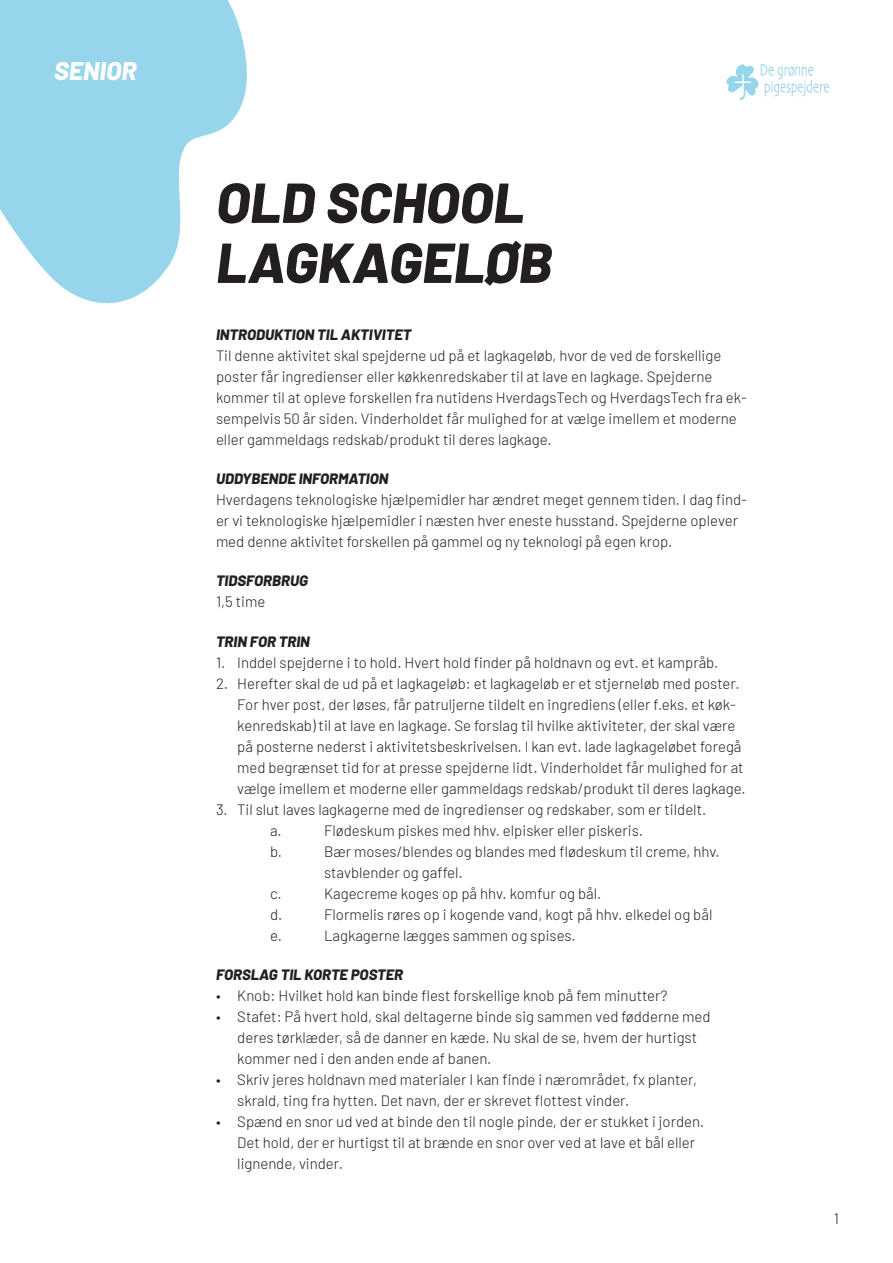
<style>
.page{position:relative;width:893px;height:1263px;background:#fff}
.page>*{position:absolute;margin:0;border:0;box-sizing:border-box;transform-origin:0 0}
.Overskrift{font:italic 800 56.25px/60px "Barlow";color:#231f20}
.t1{font:italic 800 25.5px "Barlow";color:#fff}
.Brødtekst{font:300 15px/21px "Barlow";color:#231f20}
.Mellemrubrik{font:italic 800 15px "Barlow";color:#231f20}
</style>
<div class="page">
<svg style="left:726px;top:64px;width:103px;height:36px"></svg>
<svg style="left:0;top:0;width:247px;height:304px;fill:#96d5eb"></svg>
<p class="t1" style="left:54px;top:52px;width:84px">SENIOR</p>
<p class="Overskrift" style="left:216px;top:168px;width:338px">OLD SCHOOL<br>LAGKAGELØB</p>
<p class="Mellemrubrik" style="left:216px;top:324px;width:197px">INTRODUKTION TIL AKTIVITET</p>
<p class="Brødtekst" style="left:216px;top:344px;width:532px">Til denne aktivitet skal spejderne ud på et lagkageløb, hvor de ved de forskellige poster får ingredienser eller køkkenredskaber til at lave en lagkage. Spejderne kommer til at opleve forskellen fra nutidens HverdagsTech og HverdagsTech fra ek&shy;sempelvis 50 år siden. Vinderholdet får mulighed for at vælge imellem et moderne eller gammeldags redskab/produkt til deres lagkage.</p>
<p class="Mellemrubrik" style="left:216px;top:468px;width:174px">UDDYBENDE INFORMATION</p>
<p class="Brødtekst" style="left:216px;top:488px;width:533px">Hverdagens teknologiske hjælpemidler har ændret meget gennem tiden. I dag find&shy;er vi teknologiske hjælpemidler i næsten hver eneste husstand. Spejderne oplever med denne aktivitet forskellen på gammel og ny teknologi på egen krop.</p>
<p class="Mellemrubrik" style="left:216px;top:570px;width:94px">TIDSFORBRUG</p>
<p class="Brødtekst" style="left:216px;top:590px;width:51px">1,5 time</p>
<p class="Mellemrubrik" style="left:216px;top:630px;width:95px">TRIN FOR TRIN</p>
<p class="Brødtekst" style="left:216px;top:650px;width:504px">1. Inddel spejderne i to hold. Hvert hold finder på holdnavn og evt. et kampråb.</p>
<p class="Brødtekst" style="left:237px;top:671px;width:510px;text-indent:-21px">2. Herefter skal de ud på et lagkageløb: et lagkageløb er et stjerneløb med poster.<br>For hver post, der løses, får patruljerne tildelt en ingrediens (eller f.eks. et køk&shy;kenredskab) til at lave en lagkage. Se forslag til hvilke aktiviteter, der skal være på posterne nederst i aktivitetsbeskrivelsen. I kan evt. lade lagkageløbet foregå med begrænset tid for at presse spejderne lidt. Vinderholdet får mulighed for at vælge imellem et moderne eller gammeldags redskab/produkt til deres lagkage.</p>
<p class="Brødtekst" style="left:216px;top:797px;width:492px">3. Til slut laves lagkagerne med de ingredienser og redskaber, som er tildelt.</p>
<p class="Brødtekst" style="left:270px;top:818px;width:13px">a.</p>
<p class="Brødtekst" style="left:324px;top:818px;width:321px">Flødeskum piskes med hhv. elpisker eller piskeris.</p>
<p class="Brødtekst" style="left:270px;top:839px;width:13px">b.</p>
<p class="Brødtekst" style="left:324px;top:839px;width:397px">Bær moses/blendes og blandes med flødeskum til creme, hhv. stavblender og gaffel.</p>
<p class="Brødtekst" style="left:270px;top:881px;width:13px">c.</p>
<p class="Brødtekst" style="left:324px;top:881px;width:279px">Kagecreme koges op på hhv. komfur og bål.</p>
<p class="Brødtekst" style="left:270px;top:902px;width:14px">d.</p>
<p class="Brødtekst" style="left:324px;top:902px;width:390px">Flormelis røres op i kogende vand, kogt på hhv. elkedel og bål</p>
<p class="Brødtekst" style="left:270px;top:923px;width:13px">e.</p>
<p class="Brødtekst" style="left:324px;top:923px;width:253px">Lagkagerne lægges sammen og spises.</p>
<p class="Mellemrubrik" style="left:216px;top:963px;width:189px">FORSLAG TIL KORTE POSTER</p>
<p class="Brødtekst" style="left:216px;top:983px;width:453px">• Knob: Hvilket hold kan binde flest forskellige knob på fem minutter?</p>
<p class="Brødtekst" style="left:237px;top:1004px;width:475px;text-indent:-21px">• Stafet: På hvert hold, skal deltagerne binde sig sammen ved fødderne med deres tørklæder, så de danner en kæde. Nu skal de se, hvem der hurtigst kommer ned i den anden ende af banen.</p>
<p class="Brødtekst" style="left:237px;top:1067px;width:461px;text-indent:-21px">• Skriv jeres holdnavn med materialer I kan finde i nærområdet, fx planter, skrald, ting fra hytten. Det navn, der er skrevet flottest vinder.</p>
<p class="Brødtekst" style="left:237px;top:1109px;width:468px;text-indent:-21px">• Spænd en snor ud ved at binde den til nogle pinde, der er stukket i jorden.<br>Det hold, der er hurtigst til at brænde en snor over ved at lave et bål eller lignende, vinder.</p>
<p class="Brødtekst" style="left:834px;top:1207px;width:7px">1</p>
</div>
